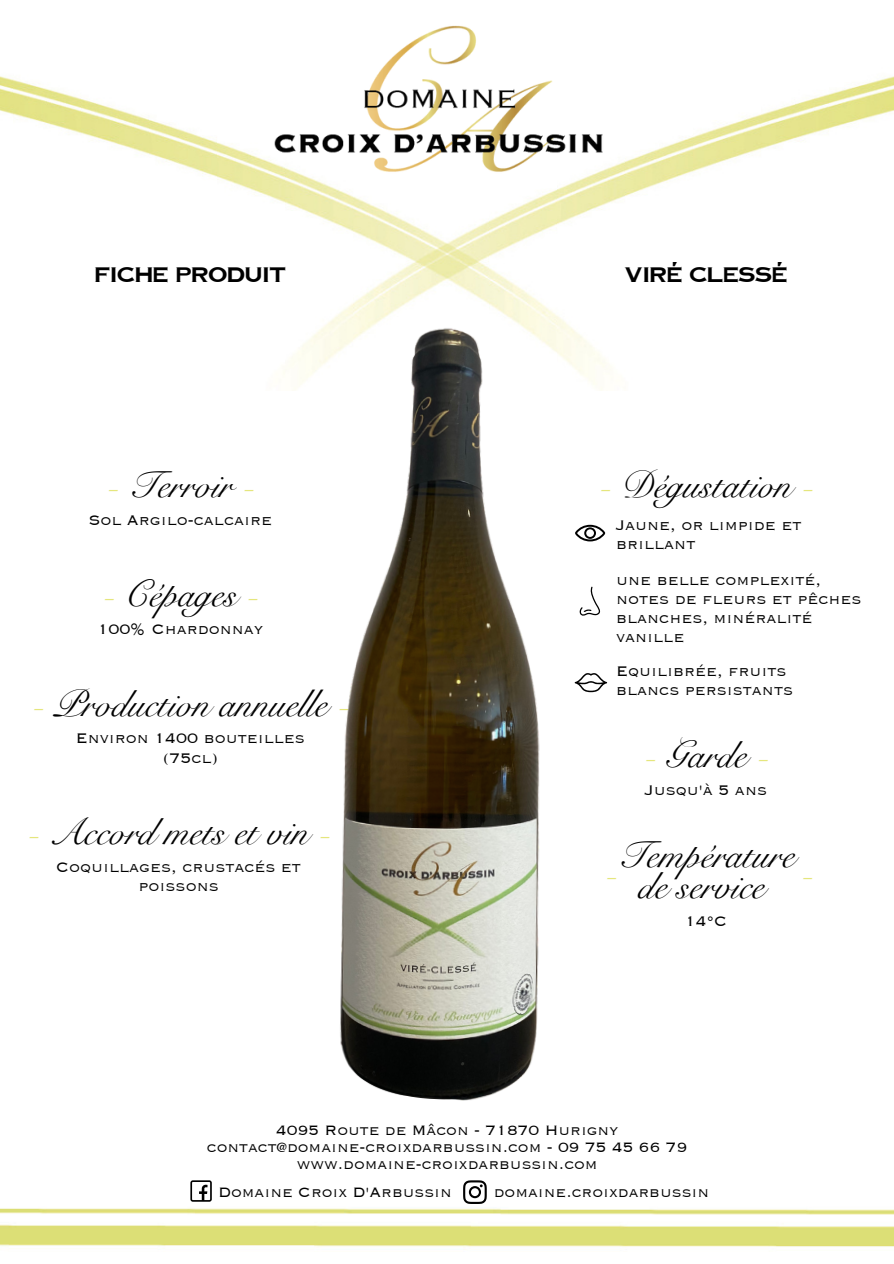
<style>
.page{position:relative;width:894px;height:1264px;background:#fff}
.page>*{position:absolute;margin:0;border:0;box-sizing:border-box;transform-origin:0 0}
.t1{font:37.5px "Snell Roundhand";color:#000}
.t2{font:37.5px "Snell Roundhand";color:#e5e67d}
.t3{font:300 18px/19.2px "Copperplate Light S Si";color:#000}
.t4{font:700 18px "Copperplate Gothic";color:#000}
.t5{font:300 17.7px "Copperplate Light S Si";color:#000}
.s1{color:#e5e67d}
</style>
<div class="page">
<img style="left:0;top:76px;width:893px;height:315px">
<img style="left:0;top:1184px;width:893px;height:66px">
<svg style="left:463px;top:1180px;width:23px;height:23px"></svg>
<svg style="left:190px;top:1180px;width:22px;height:21px"></svg>
<img style="left:155px;top:25px;width:583px;height:235px">
<svg style="left:575px;top:525px;width:30px;height:16px"></svg>
<svg style="left:579px;top:586px;width:21px;height:29px"></svg>
<svg style="left:574px;top:673px;width:33px;height:19px"></svg>
<img style="left:330px;top:290px;width:224px;height:811px">
<p class="t4" style="left:95px;top:261px;width:192px">FICHE PRODUIT</p>
<p class="t4" style="left:624px;top:261px;width:164px">VIRÉ CLESSÉ</p>
<p class="t1" style="left:106px;top:462px;width:149px"><span class="s1">-</span> Terroir <span class="s1">-</span></p>
<p class="t3" style="left:88px;top:509px;width:185px">Sol Argilo-calcaire</p>
<p class="t1" style="left:102px;top:571px;width:158px"><span class="s1">-</span> Cépages <span class="s1">-</span></p>
<p class="t3" style="left:97px;top:618px;width:167px">100% Chardonnay</p>
<p class="t1" style="left:31px;top:680px;width:319px"><span class="s1">-</span> Production annuel e <span class="s1">-</span></p>
<p class="t3" style="left:76px;top:727px;width:230px;text-align:center">Environ 1400 bouteilles (75cl)</p>
<p class="t1" style="left:27px;top:809px;width:305px"><span class="s1">-</span> Accord mets et vin <span class="s1">-</span></p>
<p class="t3" style="left:56px;top:856px;width:246px;text-align:center">Coquillages, crustacés et poissons</p>
<p class="t1" style="left:598px;top:462px;width:216px"><span class="s1">-</span> Dégustation <span class="s1">-</span></p>
<p class="t3" style="left:616px;top:514px;width:187px">Jaune, or limpide et brillant</p>
<p class="t3" style="left:616px;top:569px;width:247px">une belle complexité, notes de fleurs et pêches blanches, minéralité vanille</p>
<p class="t3" style="left:616px;top:660px;width:178px">Equilibrée, fruits blancs persistants</p>
<p class="t1" style="left:643px;top:732px;width:127px"><span class="s1">-</span> Garde <span class="s1">-</span></p>
<p class="t3" style="left:644px;top:779px;width:124px">Jusqu'à 5 ans</p>
<p class="t1" style="left:617px;top:832px;width:179px">Température</p>
<p class="t1" style="left:638px;top:862px;width:128px">de service</p>
<p class="t3" style="left:684px;top:910px;width:44px">14°C</p>
<p class="t2" style="left:604px;top:850px;width:14px">-</p>
<p class="t2" style="left:800px;top:850px;width:14px">-</p>
<p class="t5" style="left:276px;top:1118px;width:343px">4095 Route de Mâcon - 71870 Hurigny</p>
<p class="t5" style="left:207px;top:1135px;width:482px">contact@domaine-croixdarbussin.com - 09 75 45 66 79</p>
<p class="t5" style="left:296px;top:1152px;width:302px">www.domaine-croixdarbussin.com</p>
<p class="t5" style="left:218px;top:1180px;width:235px">Domaine Croix D'Arbussin</p>
<p class="t5" style="left:493px;top:1180px;width:217px">domaine.croixdarbussin</p>
</div>
